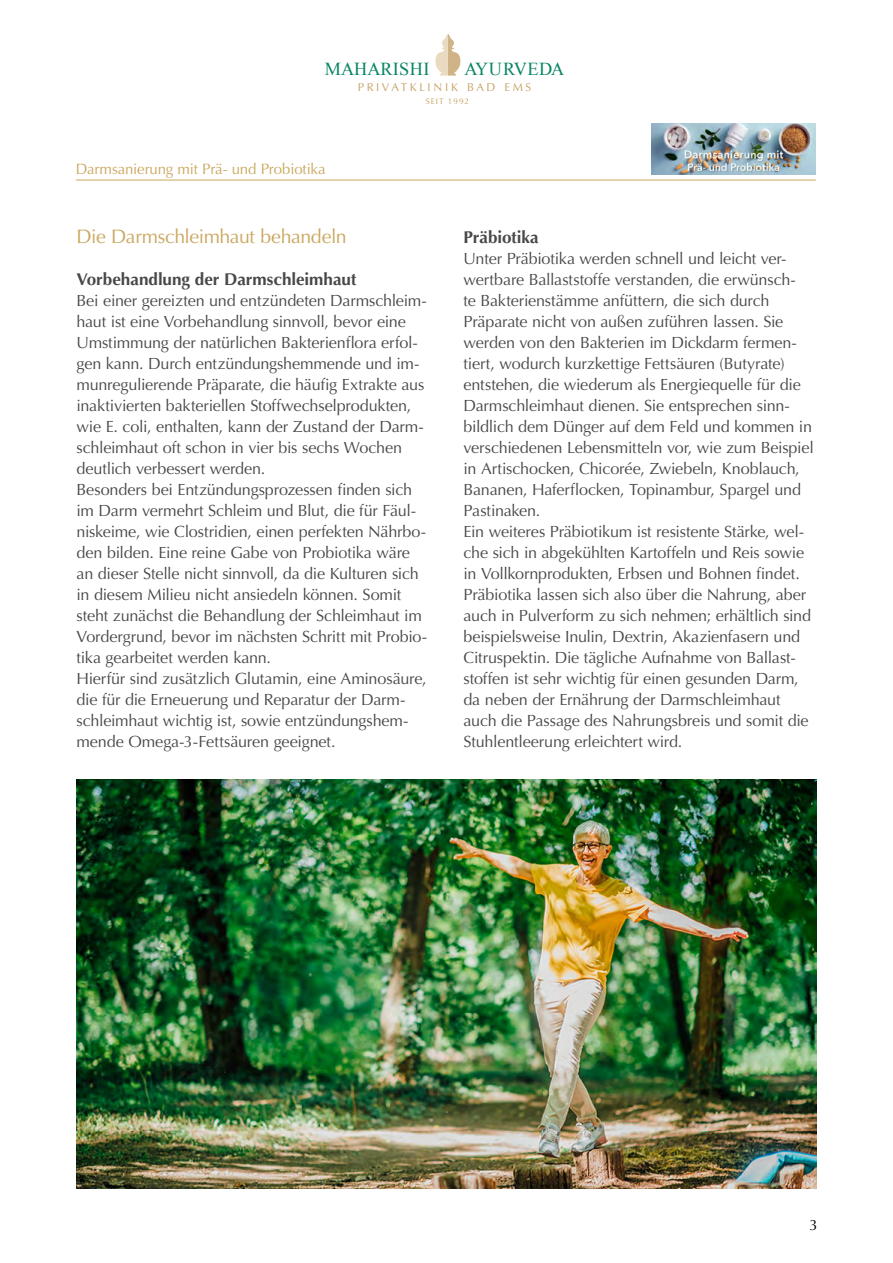
<style>
.page{position:relative;width:893px;height:1263px;background:#fff}
.page>*{position:absolute;margin:0;border:0;box-sizing:border-box;transform-origin:0 0}
.t1{font:19.5px "Optima";letter-spacing:-.02em;color:#cba75e}
.t2{font:18.3px "Times New Roman";color:#098565}
.t3{font:18.3px "Times New Roman";letter-spacing:.02em;color:#098565}
.t4{font:700 17.1px "Optima";letter-spacing:-.005em;color:#474847}
.t5{font:16.2px/21px "Optima";letter-spacing:-.015em;color:#474847}
.t6{font:15px "Optima";letter-spacing:-.01em;color:#cba75e}
.t7{font:15px "Optima";color:#000}
.t8{font:11.4px "Optima";letter-spacing:.23em;color:#c5a162}
.t9{font:8.25px "Optima";letter-spacing:.12em;color:#c5a162}
</style>
<div class="page">
<hr style="left:76px;top:180px;width:740px;height:1px;background:#cba75e">
<img style="left:651px;top:123px;width:165px;height:51px">
<img style="left:77px;top:779px;width:739px;height:409px">
<svg style="left:435px;top:34px;width:26px;height:42px"></svg>
<p class="t2" style="left:325px;top:57px;width:106px">MAHARISHI</p>
<p class="t3" style="left:464px;top:57px;width:101px">AYURVEDA</p>
<p class="t6" style="left:76px;top:161px;width:251px">Darmsanierung mit Prä- und Probiotika</p>
<p class="t8" style="left:358px;top:81px;width:175px">PRIVATKLINIK BAD EMS</p>
<p class="t9" style="left:426px;top:96px;width:45px">SEIT 1992</p>
<p class="t1" style="left:77px;top:225px;width:272px">Die Darmschleimhaut behandeln</p>
<p class="t4" style="left:77px;top:270px;width:282px">Vorbehandlung der Darmschleimhaut</p>
<p class="t5" style="left:77px;top:291px;width:352px">Bei einer gereizten und entzündeten Darmschleim&shy;haut ist eine Vorbehandlung sinnvoll, bevor eine Umstimmung der natürlichen Bakterienflora erfol&shy;gen kann. Durch entzündungshemmende und im&shy;munregulierende Präparate, die häufig Extrakte aus inaktivierten bakteriellen Stoffwechselprodukten, wie E. coli, enthalten, kann der Zustand der Darm&shy;schleimhaut oft schon in vier bis sechs Wochen deutlich verbessert werden.<br>Besonders bei Entzündungsprozessen finden sich im Darm vermehrt Schleim und Blut, die für Fäul&shy;niskeime, wie Clostridien, einen perfekten Nährbo&shy;den bilden. Eine reine Gabe von Probiotika wäre an dieser Stelle nicht sinnvoll, da die Kulturen sich in diesem Milieu nicht ansiedeln können. Somit steht zunächst die Behandlung der Schleimhaut im Vordergrund, bevor im nächsten Schritt mit Probio&shy;tika gearbeitet werden kann.<br>Hierfür sind zusätzlich Glutamin, eine Aminosäure, die für die Erneuerung und Reparatur der Darm&shy;schleimhaut wichtig ist, sowie entzündungshem&shy;mende Omega-3-Fettsäuren geeignet.</p>
<p class="t4" style="left:463px;top:227px;width:77px">Präbiotika</p>
<p class="t5" style="left:463px;top:248px;width:352px">Unter Präbiotika werden schnell und leicht ver&shy;wertbare Ballaststoffe verstanden, die erwünsch-<br>te Bakterienstämme anfüttern, die sich durch Präparate nicht von außen zuführen lassen. Sie werden von den Bakterien im Dickdarm fermen&shy;tiert, wodurch kurzkettige Fettsäuren (Butyrate) entstehen, die wiederum als Energiequelle für die Darmschleimhaut dienen. Sie entsprechen sinn&shy;bildlich dem Dünger auf dem Feld und kommen in verschiedenen Lebensmitteln vor, wie zum Beispiel in Artischocken, Chicorée, Zwiebeln, Knoblauch, Bananen, Haferflocken, Topinambur, Spargel und Pastinaken.<br>Ein weiteres Präbiotikum ist resistente Stärke, wel&shy;che sich in abgekühlten Kartoffeln und Reis sowie in Vollkornprodukten, Erbsen und Bohnen findet.<br>Präbiotika lassen sich also über die Nahrung, aber auch in Pulverform zu sich nehmen; erhältlich sind beispielsweise Inulin, Dextrin, Akazienfasern und Citruspektin. Die tägliche Aufnahme von Ballast&shy;stoffen ist sehr wichtig für einen gesunden Darm, da neben der Ernährung der Darmschleimhaut auch die Passage des Nahrungsbreis und somit die Stuhlentleerung erleichtert wird.</p>
<p class="t7" style="left:809px;top:1216px;width:10px">3</p>
</div>
